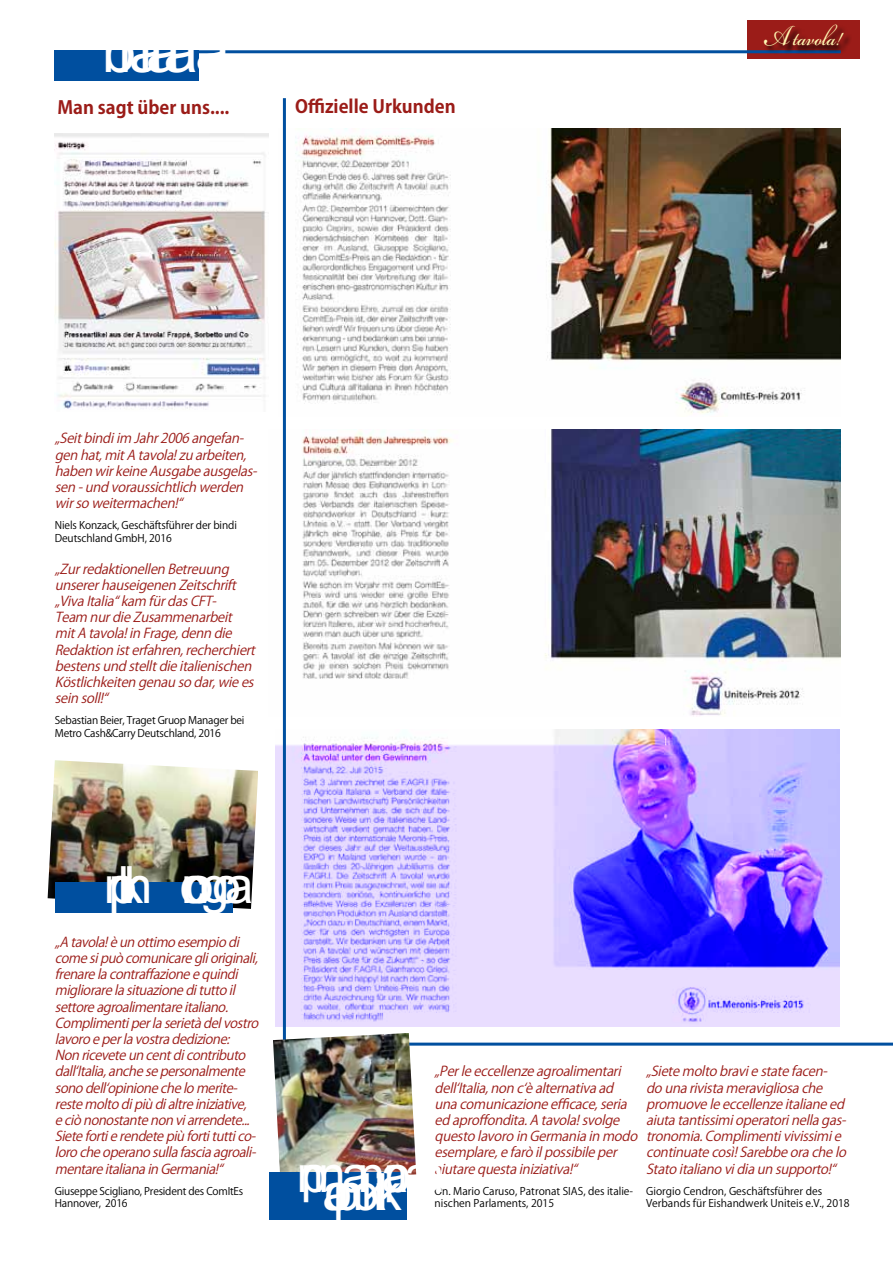
<style>
.page{position:relative;width:893px;height:1263px;background:#fff}
.page>*{position:absolute;margin:0;border:0;box-sizing:border-box;transform-origin:0 0}
.t1{font:italic 36px "Bickham Script Pro";color:#fff8b3;scale:.85 1}
.t2{font:700 18px "Koz Go Pro";color:#9b1c18}
.t3{font:18px "Arial";color:#fff}
.t4{font:15px/18px "Arial";letter-spacing:-.05em;color:#fff;scale:.95 1}
.t5{font:15px "Arial";letter-spacing:-.05em;color:#fff}
.t6{font:italic 13.5px/16.2px "Koz Go Pro";letter-spacing:-.02em;color:#9b1c18}
.t7{font:10.5px/12.6px "Koz Go Pro";letter-spacing:-.01em;color:#000}
.s1{font-size:45px}
</style>
<div class="page">
<div style="left:747px;top:21px;width:112px;height:38px;background:#9b1c18"></div>
<hr style="left:67px;top:50px;width:774px;height:3px;background:#004f9f">
<svg style="left:764px;top:27px;width:86px;height:27px"></svg>
<div style="left:55px;top:50px;width:144px;height:31px;background:#004f9f"></div>
<img style="left:282px;top:129px;width:559px;height:287px">
<img style="left:282px;top:430px;width:559px;height:287px">
<img style="left:275px;top:730px;width:565px;height:296px">
<img style="left:55px;top:133px;width:214px;height:277px">
<hr style="left:283px;top:98px;width:3px;height:947px;background:#004f9f">
<hr style="left:286px;top:1042px;width:607px;height:3px;background:#004f9f">
<img style="left:273px;top:1033px;width:143px;height:148px">
<img style="left:48px;top:760px;width:210px;height:149px">
<div style="left:55px;top:882px;width:178px;height:31px;background:#004f9f"></div>
<div style="left:269px;top:1172px;width:137px;height:47px;background:#004f9f"></div>
<h2 class="t3" style="left:76px;top:53px;width:152px">R EFER ENZ EN</h2>
<h2 class="t2" style="left:58px;top:95px;width:173px">Man sagt über uns....</h2>
<h2 class="t2" style="left:295px;top:94px;width:162px">Offizielle Urkunden</h2>
<h1 class="t1" style="left:764px;top:12px;width:113px"><span class="s1">A</span>tavola!</h1>
<p class="t6" style="left:55px;top:431px;width:207px">„Seitbindiim Jahr2006angefan&shy;gen hat,mitA tavola!zuarbeiten, haben wirkeineAusgabeausgelas&shy;sen -und voraussichtlich werden wirsoweitermachen!“</p>
<p class="t7" style="left:55px;top:519px;width:184px">Niels Konzack, Geschäftsführer der bindi<br>Deutschland GmbH, 2016</p>
<p class="t6" style="left:55px;top:561px;width:206px">„Zurredaktionellen Betreuung unsererhauseigenen Zeitschrift „VivaItalia“kam fürdasCFT-<br>Team nurdieZusammenarbeit mitA tavola!in Frage,denn die<br>Redaktion isterfahren,recherchiert bestensund stelltdieitalienischen<br>Köstlichkeiten genausodar,wiees sein soll!“</p>
<p class="t7" style="left:55px;top:714px;width:191px">Sebastian Beier, Traget Gruop Manager bei<br>Metro Cash&amp;Carry Deutschland, 2016</p>
<p class="t5" style="left:87px;top:887px;width:166px">F ORTB I LD U N GSKU RSE</p>
<p class="t6" style="left:55px;top:934px;width:209px">„A tavola!èunottimoesempiodi comesipuòcomunicareglioriginali, frenarelacontraffazioneequindi migliorarelasituazionedituttoil settoreagroalimentareitaliano.<br>Complimentiperlaserietàdelvostro lavoroeperlavostradedizione:<br>Nonriceveteuncentdicontributo dall‘Italia,anchesepersonalmente sonodell‘opinionechelomerite&shy;restemoltodipiùdialtreiniziative, eciònonostantenonviarrendete...<br>Sietefortierendetepiùfortituttico&shy;lorocheoperanosullafasciaagroali&shy;mentareitalianainGermania!“</p>
<p class="t7" style="left:55px;top:1185px;width:190px">Giuseppe Scigliano, President des ComItEs<br>Hannover, 2016</p>
<p class="t6" style="left:646px;top:1064px;width:205px">„Sietemoltobraviestatefacen&shy;dounarivistameravigliosache promuoveleeccellenzeitalianeed aiutatantissimioperatorinellagas-</p>
<p class="t6" style="left:646px;top:1145px;width:205px">continuatecosì!Sarebbeorachelo<br>Statoitalianovidiaun supporto!“</p>
<p class="t7" style="left:646px;top:1185px;width:205px">Giorgio Cendron, Geschäftsführer des<br>Verbands für Eishandwerk Uniteis e.V., 2018</p>
<p class="t6" style="left:435px;top:1064px;width:412px">„Perleeccellenzeagroalimentari<br>dell‘Italia,non c‘èalternativaad<br>unacomunicazioneefficace,seria<br>ed aproffondita.A tavola!svolge<br>questo lavoro in Germania in modo tronomia. Complimenti vivissimi e esemplare,efaròilpossibileper<br>aiutarequestainiziativa!“</p>
<p class="t7" style="left:435px;top:1185px;width:200px">On. Mario Caruso, Patronat SIAS, des italie&shy;nischen Parlaments, 2015</p>
<p class="t4" style="left:281px;top:1178px;width:172px">PARTNERAN DERSEITE<br>D ESG A STRON OM EN</p>
</div>
